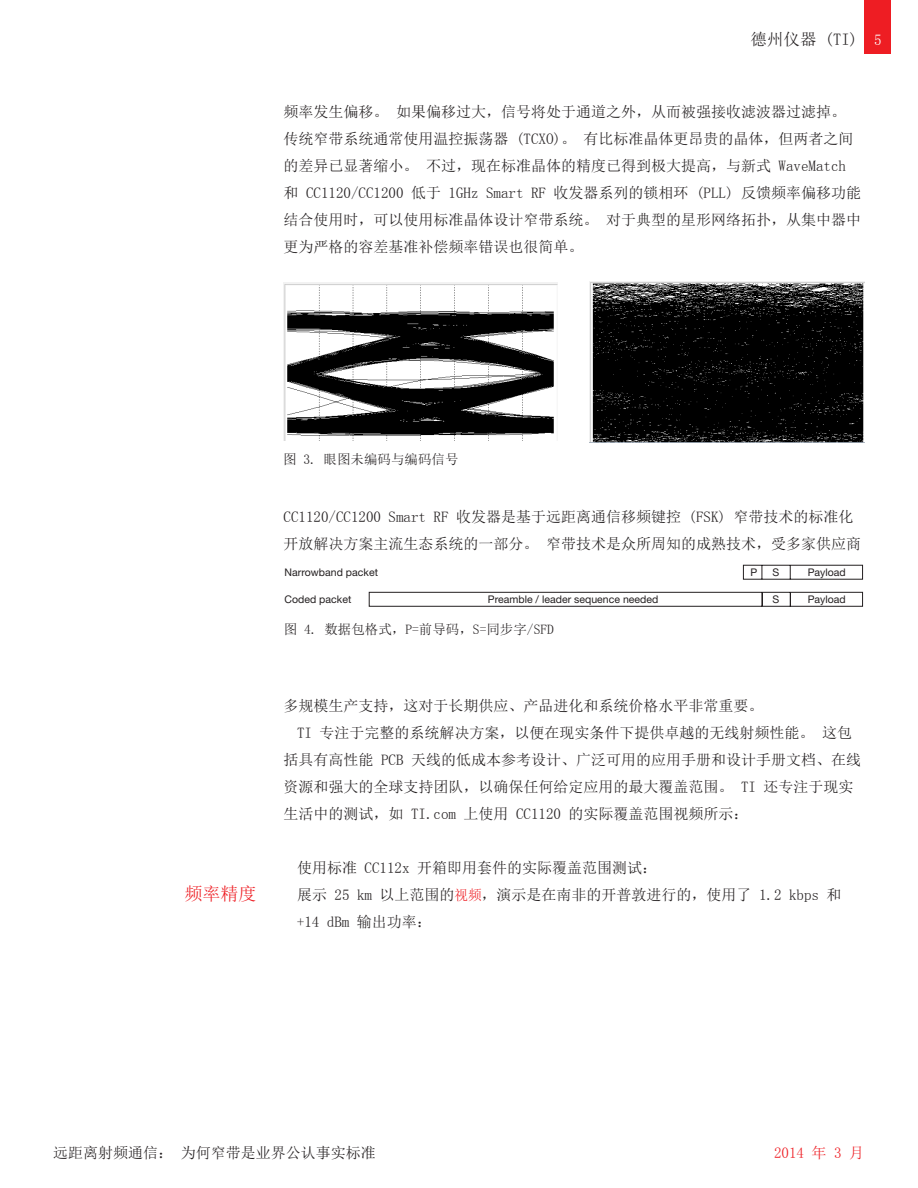
<style>
.page{position:relative;width:918px;height:1188px;background:#fff}
.page>*{position:absolute;margin:0;border:0;box-sizing:border-box;transform-origin:0 0}
.t1{font:18px "Sim Sun";color:#ee1d23}
.t2{font:16.5px "Sim Sun";color:#231f20}
.t3{font:15px/27px "Sim Sun";color:#231f20}
.t4{font:15px "Sim Sun";color:#ee1d23}
.t5{font:13.5px "Sim Sun";color:#231f20}
.t6{font:10.5px "Helvetica Neue LT Pro";color:#231f20}
.s1{font-size:15px;color:#fff}
.s2{font-size:14.25px;color:#ee1d23}
</style>
<div class="page">
<div style="left:864px;top:0;width:27px;height:54px;background:#ee1d23"></div>
<img style="left:283px;top:283px;width:275px;height:158px">
<img style="left:590px;top:281px;width:274px;height:161px">
<svg style="left:368px;top:564px;width:495px;height:43px"></svg>
<p class="t2" style="left:751px;top:31px;width:133px">德州仪器 (TI) <span class="s1">5</span></p>
<p class="t3" style="left:284px;top:98px;width:579px">频率发生偏移。 如果偏移过大，信号将处于通道之外，从而被强接收滤波器过滤掉。传统窄带系统通常使用温控振荡器 (TCXO)。 有比标准晶体更昂贵的晶体，但两者之间的差异已显著缩小。 不过，现在标准晶体的精度已得到极大提高，与新式 WaveMatch和 CC1120/CC1200 低于 1GHz Smart RF 收发器系列的锁相环 (PLL) 反馈频率偏移功能结合使用时，可以使用标准晶体设计窄带系统。 对于典型的星形网络拓扑，从集中器中更为严格的容差基准补偿频率错误也很简单。</p>
<p class="t5" style="left:283px;top:452px;width:177px">图 3. 眼图未编码与编码信号</p>
<p class="t3" style="left:284px;top:503px;width:579px">CC1120/CC1200 Smart RF 收发器是基于远距离通信移频键控 (FSK) 窄带技术的标准化开放解决方案主流生态系统的一部分。 窄带技术是众所周知的成熟技术，受多家供应商</p>
<p class="t1" style="left:184px;top:885px;width:73px">频率精度</p>
<p class="t6" style="left:285px;top:568px;width:95px">Narrowband packet</p>
<p class="t6" style="left:750px;top:568px;width:8px">P</p>
<p class="t6" style="left:773px;top:568px;width:8px">S</p>
<p class="t6" style="left:808px;top:568px;width:39px">Payload</p>
<p class="t6" style="left:285px;top:595px;width:68px">Coded packet</p>
<p class="t6" style="left:488px;top:595px;width:172px">Preamble / leader sequence needed</p>
<p class="t6" style="left:773px;top:595px;width:8px">S</p>
<p class="t6" style="left:808px;top:595px;width:39px">Payload</p>
<p class="t5" style="left:284px;top:623px;width:271px">图 4. 数据包格式，P=前导码，S=同步字/SFD</p>
<p class="t3" style="left:284px;top:692px;width:481px">多规模生产支持，这对于长期供应、产品进化和系统价格水平非常重要。</p>
<p class="t3" style="left:297px;top:719px;width:556px">TI 专注于完整的系统解决方案，以便在现实条件下提供卓越的无线射频性能。 这包</p>
<p class="t3" style="left:284px;top:746px;width:579px">括具有高性能 PCB 天线的低成本参考设计、广泛可用的应用手册和设计手册文档、在线</p>
<p class="t3" style="left:284px;top:773px;width:571px">资源和强大的全球支持团队，以确保任何给定应用的最大覆盖范围。 TI 还专注于现实</p>
<p class="t3" style="left:284px;top:800px;width:466px">生活中的测试，如 TI.com 上使用 CC1120 的实际覆盖范围视频所示：</p>
<p class="t3" style="left:297px;top:854px;width:546px">使用标准 CC112x 开箱即用套件的实际覆盖范围测试：<br>展示 25 km 以上范围的<span class="s2">视频</span>，演示是在南非的开普敦进行的，使用了 1.2 kbps 和+14 dBm 输出功率：</p>
<p class="t3" style="left:53px;top:1139px;width:324px">远距离射频通信： 为何窄带是业界公认事实标准</p>
<p class="t4" style="left:774px;top:1145px;width:91px">2014 年 3 月</p>
</div>
